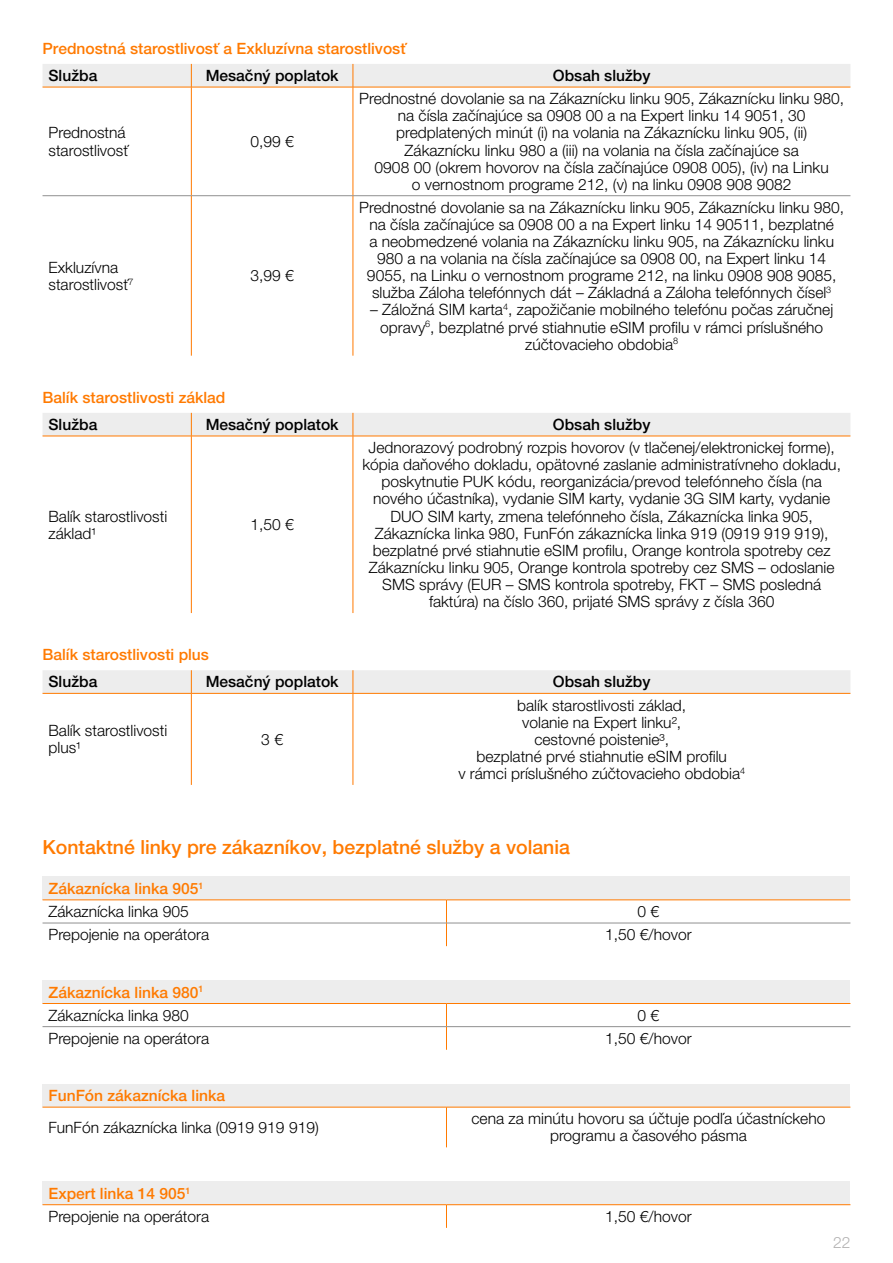
<style>
.page{position:relative;width:893px;height:1263px;background:#fff}
.page>*{position:absolute;margin:0;border:0;box-sizing:border-box;transform-origin:0 0}
.t1{font:500 19.5px "Helvetica Neue LT Pro";color:#ff7a00}
.t2{font:300 15.6px/17.1px "Helvetica Neue LT Pro";color:#000;text-align:center}
.t3{font:500 15.6px/23.1px "Helvetica Neue LT Pro";color:#ff7a00}
.t4{font:500 15.6px "Helvetica Neue LT Pro";color:#000}
.t5{font:300 15.6px "Helvetica Neue LT Pro";color:#b3b2b2}
.s1{font-weight:300;color:#000}
.s2{font-weight:500;color:#ff7a00}
</style>
<div class="page">
<svg style="left:43px;top:88px;width:807px;height:268px"></svg>
<div style="left:43px;top:64px;width:807px;height:23px;background:#ededed"></div>
<hr style="left:43px;top:87px;width:148px;height:1px;background:#ff7a00">
<hr style="left:191px;top:87px;width:162px;height:1px;background:#ff7a00">
<hr style="left:353px;top:87px;width:497px;height:1px;background:#ff7a00">
<hr style="left:191px;top:87px;width:1px;height:108px;background:#ff7a00">
<hr style="left:353px;top:87px;width:1px;height:108px;background:#ff7a00">
<hr style="left:43px;top:195px;width:148px;height:1px;background:#909090">
<hr style="left:191px;top:195px;width:162px;height:1px;background:#909090">
<hr style="left:353px;top:195px;width:497px;height:1px;background:#909090">
<hr style="left:191px;top:196px;width:1px;height:160px;background:#ff7a00">
<hr style="left:353px;top:196px;width:1px;height:160px;background:#ff7a00">
<div style="left:43px;top:413px;width:807px;height:23px;background:#ededed"></div>
<hr style="left:191px;top:436px;width:1px;height:177px;background:#ff7a00">
<hr style="left:353px;top:436px;width:1px;height:177px;background:#ff7a00">
<hr style="left:43px;top:436px;width:148px;height:1px;background:#ff7a00">
<hr style="left:191px;top:436px;width:162px;height:1px;background:#ff7a00">
<hr style="left:353px;top:436px;width:497px;height:1px;background:#ff7a00">
<div style="left:43px;top:670px;width:807px;height:23px;background:#ededed"></div>
<hr style="left:43px;top:693px;width:148px;height:1px;background:#ff7a00">
<hr style="left:191px;top:693px;width:162px;height:1px;background:#ff7a00">
<hr style="left:353px;top:693px;width:497px;height:1px;background:#ff7a00">
<hr style="left:191px;top:693px;width:1px;height:92px;background:#ff7a00">
<hr style="left:353px;top:693px;width:1px;height:92px;background:#ff7a00">
<div style="left:43px;top:877px;width:807px;height:23px;background:#ededed"></div>
<svg style="left:43px;top:900px;width:807px;height:46px"></svg>
<div style="left:43px;top:980px;width:807px;height:23px;background:#ededed"></div>
<svg style="left:43px;top:1003px;width:807px;height:47px"></svg>
<div style="left:43px;top:1084px;width:807px;height:23px;background:#ededed"></div>
<hr style="left:43px;top:1107px;width:403px;height:1px;background:#ff7a00">
<hr style="left:446px;top:1107px;width:404px;height:1px;background:#ff7a00">
<hr style="left:446px;top:1107px;width:1px;height:40px;background:#ff7a00">
<div style="left:43px;top:1181px;width:807px;height:24px;background:#ededed"></div>
<svg style="left:43px;top:1205px;width:807px;height:23px"></svg>
<hr style="left:43px;top:1204px;width:403px;height:1px;background:#ff7a00">
<hr style="left:446px;top:1204px;width:404px;height:1px;background:#ff7a00">
<p class="t3" style="left:43px;top:36px;width:365px">Prednostná starostlivosť a Exkluzívna starostlivosť</p>
<p class="t4" style="left:49px;top:66px;width:50px">Služba</p>
<p class="t4" style="left:206px;top:66px;width:134px">Mesačný poplatok</p>
<p class="t4" style="left:553px;top:66px;width:99px">Obsah služby</p>
<p class="t2" style="left:49px;top:124px;width:81px;text-align:left">Prednostná starostlivosť</p>
<p class="t2" style="left:250px;top:133px;width:45px">0,99 €</p>
<p class="t2" style="left:49px;top:258px;width:87px;text-align:left">Exkluzívna starostlivosť<sup>7</sup></p>
<p class="t2" style="left:250px;top:267px;width:45px">3,99 €</p>
<p class="t2" style="left:359px;top:90px;width:486px">Prednostné dovolanie sa na Zákaznícku linku 905, Zákaznícku linku 980, na čísla začínajúce sa 0908 00 a na Expert linku 14 9051, 30 predplatených minút (i) na volania na Zákaznícku linku 905, (ii)<br>Zákaznícku linku 980 a (iii) na volania na čísla začínajúce sa<br>0908 00 (okrem hovorov na čísla začínajúce 0908 005), (iv) na Linku<br>o vernostnom programe 212, (v) na linku 0908 908 9082</p>
<p class="t2" style="left:359px;top:198px;width:486px">Prednostné dovolanie sa na Zákaznícku linku 905, Zákaznícku linku 980, na čísla začínajúce sa 0908 00 a na Expert linku 14 90511, bezplatné<br>a neobmedzené volania na Zákaznícku linku 905, na Zákaznícku linku 980 a na volania na čísla začínajúce sa 0908 00, na Expert linku 14<br>9055, na Linku o vernostnom programe 212, na linku 0908 908 9085, služba Záloha telefónnych dát – Základná a Záloha telefónnych čísel<sup>3</sup></p>
<p class="t2" style="left:370px;top:301px;width:465px">– Záložná SIM karta<sup>4</sup>, zapožičanie mobilného telefónu počas záručnej opravy<sup>6</sup>, bezplatné prvé stiahnutie eSIM profilu v rámci príslušného zúčtovacieho obdobia<sup>8</sup></p>
<p class="t3" style="left:43px;top:385px;width:184px">Balík starostlivosti základ</p>
<p class="t4" style="left:49px;top:415px;width:50px">Služba</p>
<p class="t4" style="left:206px;top:415px;width:134px">Mesačný poplatok</p>
<p class="t4" style="left:553px;top:415px;width:99px">Obsah služby</p>
<p class="t2" style="left:49px;top:507px;width:120px;text-align:left">Balík starostlivosti základ¹</p>
<p class="t2" style="left:250px;top:516px;width:45px">1,50 €</p>
<p class="t2" style="left:362px;top:439px;width:480px">Jednorazový podrobný rozpis hovorov (v tlačenej/elektronickej forme), kópia daňového dokladu, opätovné zaslanie administratívneho dokladu, poskytnutie PUK kódu, reorganizácia/prevod telefónneho čísla (na nového účastníka), vydanie SIM karty, vydanie 3G SIM karty, vydanie DUO SIM karty, zmena telefónneho čísla, Zákaznícka linka 905, Zákaznícka linka 980, FunFón zákaznícka linka 919 (0919 919 919), bezplatné prvé stiahnutie eSIM profilu, Orange kontrola spotreby cez Zákaznícku linku 905, Orange kontrola spotreby cez SMS – odoslanie SMS správy (EUR – SMS kontrola spotreby, FKT – SMS posledná faktúra) na číslo 360, prijaté SMS správy z čísla 360</p>
<p class="t3" style="left:43px;top:643px;width:168px">Balík starostlivosti plus</p>
<p class="t4" style="left:49px;top:672px;width:50px">Služba</p>
<p class="t4" style="left:206px;top:672px;width:134px">Mesačný poplatok</p>
<p class="t4" style="left:553px;top:672px;width:99px">Obsah služby</p>
<p class="t2" style="left:49px;top:722px;width:120px;text-align:left">Balík starostlivosti plus¹</p>
<p class="t2" style="left:261px;top:730px;width:23px">3 €</p>
<p class="t2" style="left:458px;top:696px;width:288px">balík starostlivosti základ,<br>volanie na Expert linku²,<br>cestovné poistenie³,<br>bezplatné prvé stiahnutie eSIM profilu<br>v rámci príslušného zúčtovacieho obdobia<sup>4</sup></p>
<p class="t1" style="left:43px;top:835px;width:529px">Kontaktné linky pre zákazníkov, bezplatné služby a volania</p>
<p class="t3" style="left:49px;top:877px;width:157px">Zákaznícka linka 905<sup>1<br></sup><span class="s1">Zákaznícka linka 905</span></p>
<p class="t2" style="left:638px;top:902px;width:23px">0 €</p>
<p class="t2" style="left:49px;top:926px;width:162px">Prepojenie na operátora</p>
<p class="t2" style="left:605px;top:926px;width:88px">1,50 €/hovor</p>
<p class="t3" style="left:49px;top:980px;width:157px">Zákaznícka linka 980<sup>1<br></sup><span class="s1">Zákaznícka linka 980</span></p>
<p class="t2" style="left:638px;top:1006px;width:23px">0 €</p>
<p class="t2" style="left:49px;top:1029px;width:162px">Prepojenie na operátora</p>
<p class="t2" style="left:605px;top:1029px;width:88px">1,50 €/hovor</p>
<p class="t3" style="left:49px;top:1084px;width:178px">FunFón zákaznícka linka</p>
<p class="t2" style="left:49px;top:1118px;width:272px">FunFón zákaznícka linka (0919 919 919)</p>
<p class="t2" style="left:471px;top:1110px;width:355px">cena za minútu hovoru sa účtuje podľa účastníckeho programu a časového pásma</p>
<p class="t2" style="left:49px;top:1181px;width:162px;line-height:23.1px;text-align:left"><span class="s2">Expert linka 14 905</span><sup>1<br></sup>Prepojenie na operátora</p>
<p class="t2" style="left:605px;top:1207px;width:88px">1,50 €/hovor</p>
<p class="t5" style="left:833px;top:1233px;width:19px">22</p>
</div>
